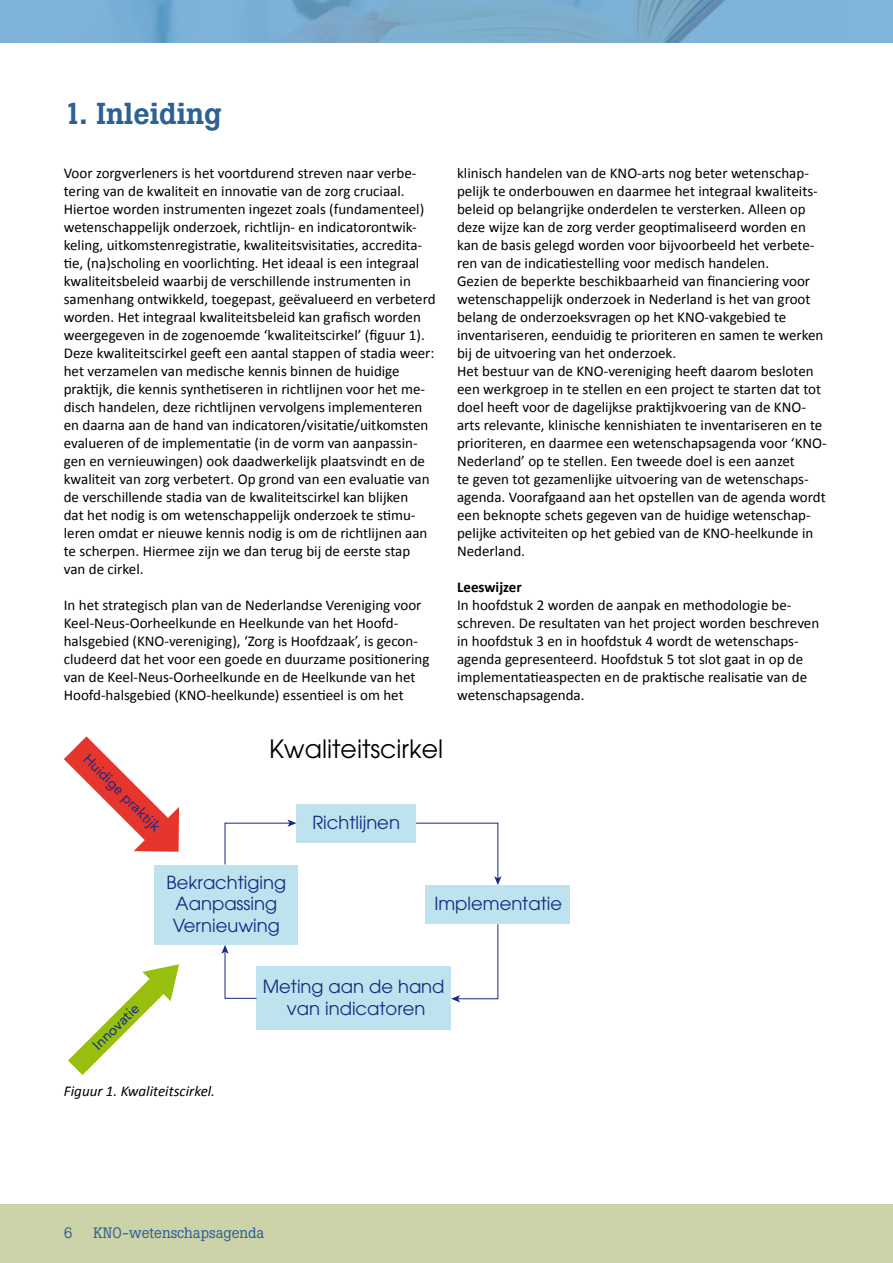
<style>
.page{position:relative;width:893px;height:1263px;background:#fff}
.page>*{position:absolute;margin:0;border:0;box-sizing:border-box;transform-origin:0 0}
.t1{font:500 30px "Boton";color:#2d6193}
.t2{font:25.2px "Avant Garde";color:#000}
.t3{font:18px/21.6px "Avant Garde";color:#162983;text-align:center}
.t4{font:15px/18px "Calibri";color:#000}
.t5{font:italic 15px "Calibri";color:#000}
.t6{font:15px "Boton";color:#2d6193}
.t7{font:700 15px "Calibri";color:#000}
.t8{font:14.4px "Avenir";color:#162983}
</style>
<div class="page">
<div style="left:0;top:1204px;width:893px;height:59px;background:#cdd3a8"></div>
<img style="left:0;top:0;width:893px;height:43px">
<div style="left:154px;top:864px;width:143px;height:80px;background:#bee3ee"></div>
<div style="left:425px;top:885px;width:145px;height:39px;background:#bee3ee"></div>
<div style="left:296px;top:804px;width:120px;height:39px;background:#bee3ee"></div>
<div style="left:256px;top:967px;width:195px;height:63px;background:#bee3ee"></div>
<svg style="left:64px;top:736px;width:115px;height:116px"></svg>
<svg style="left:68px;top:964px;width:111px;height:111px"></svg>
<svg style="left:224px;top:819px;width:72px;height:46px"></svg>
<svg style="left:416px;top:822px;width:85px;height:63px"></svg>
<svg style="left:451px;top:924px;width:48px;height:78px"></svg>
<svg style="left:221px;top:945px;width:36px;height:54px"></svg>
<h1 class="t1" style="left:64px;top:96px;width:159px">1. Inleiding</h1>
<p class="t4" style="left:64px;top:164px;width:373px">Voor zorgverleners is het voortdurend streven naar verbe&shy;tering van de kwaliteit en innovatie van de zorg cruciaal.<br>Hiertoe worden instrumenten ingezet zoals (fundamenteel) wetenschappelijk onderzoek, richtlijn- en indicatorontwik&shy;keling, uitkomstenregistratie, kwaliteitsvisitaties, accredita&shy;tie, (na)scholing en voorlichting. Het ideaal is een integraal kwaliteitsbeleid waarbij de verschillende instrumenten in samenhang ontwikkeld, toegepast, geëvalueerd en verbeterd worden. Het integraal kwaliteitsbeleid kan grafisch worden weergegeven in de zogenoemde ‘kwaliteitscirkel’ (figuur 1).<br>Deze kwaliteitscirkel geeft een aantal stappen of stadia weer: het verzamelen van medische kennis binnen de huidige praktijk, die kennis synthetiseren in richtlijnen voor het me&shy;disch handelen, deze richtlijnen vervolgens implementeren en daarna aan de hand van indicatoren/visitatie/uitkomsten evalueren of de implementatie (in de vorm van aanpassin&shy;gen en vernieuwingen) ook daadwerkelijk plaatsvindt en de kwaliteit van zorg verbetert. Op grond van een evaluatie van de verschillende stadia van de kwaliteitscirkel kan blijken<br>dat het nodig is om wetenschappelijk onderzoek te stimu&shy;leren omdat er nieuwe kennis nodig is om de richtlijnen aan te scherpen. Hiermee zijn we dan terug bij de eerste stap van de cirkel.</p>
<p class="t4" style="left:64px;top:596px;width:367px">In het strategisch plan van de Nederlandse Vereniging voor Keel-Neus-Oorheelkunde en Heelkunde van het Hoofd&shy;halsgebied (KNO-vereniging), ‘Zorg is Hoofdzaak’, is gecon&shy;cludeerd dat het voor een goede en duurzame positionering van de Keel-Neus-Oorheelkunde en de Heelkunde van het Hoofd-halsgebied (KNO-heelkunde) essentieel is om het</p>
<p class="t8" style="left:92px;top:750px;width:104px;rotate:45deg">Huidige praktijk</p>
<h2 class="t2" style="left:269px;top:734px;width:176px">Kwaliteitscirkel</h2>
<p class="t3" style="left:312px;top:812px;width:89px">Richtlijnen</p>
<p class="t4" style="left:457px;top:164px;width:371px">klinisch handelen van de KNO-arts nog beter wetenschap&shy;pelijk te onderbouwen en daarmee het integraal kwaliteits&shy;beleid op belangrijke onderdelen te versterken. Alleen op deze wijze kan de zorg verder geoptimaliseerd worden en kan de basis gelegd worden voor bijvoorbeeld het verbete&shy;ren van de indicatiestelling voor medisch handelen.<br>Gezien de beperkte beschikbaarheid van financiering voor wetenschappelijk onderzoek in Nederland is het van groot belang de onderzoeksvragen op het KNO-vakgebied te inventariseren, eenduidig te prioriteren en samen te werken bij de uitvoering van het onderzoek.<br>Het bestuur van de KNO-vereniging heeft daarom besloten een werkgroep in te stellen en een project te starten dat tot doel heeft voor de dagelijkse praktijkvoering van de KNO&shy;arts relevante, klinische kennishiaten te inventariseren en te prioriteren, en daarmee een wetenschapsagenda voor ‘KNO-Nederland’ op te stellen. Een tweede doel is een aanzet<br>te geven tot gezamenlijke uitvoering van de wetenschaps&shy;agenda. Voorafgaand aan het opstellen van de agenda wordt een beknopte schets gegeven van de huidige wetenschap&shy;pelijke activiteiten op het gebied van de KNO-heelkunde in Nederland.</p>
<p class="t7" style="left:457px;top:578px;width:66px">Leeswijzer</p>
<p class="t4" style="left:457px;top:596px;width:364px">In hoofdstuk 2 worden de aanpak en methodologie be&shy;schreven. De resultaten van het project worden beschreven in hoofdstuk 3 en in hoofdstuk 4 wordt de wetenschaps&shy;agenda gepresenteerd. Hoofdstuk 5 tot slot gaat in op de implementatieaspecten en de praktische realisatie van de wetenschapsagenda.</p>
<p class="t8" style="left:89px;top:1041px;width:61px;rotate:-45deg">Innovatie</p>
<p class="t3" style="left:167px;top:871px;width:121px">Bekrachtiging<br>Aanpassing<br>Vernieuwing</p>
<p class="t3" style="left:434px;top:893px;width:129px">Implementatie</p>
<p class="t3" style="left:263px;top:975px;width:183px">Meting aan de hand van indicatoren</p>
<p class="t5" style="left:64px;top:1082px;width:153px">Figuur 1. Kwaliteitscirkel.</p>
<p class="t6" style="left:64px;top:1224px;width:10px">6</p>
<p class="t6" style="left:94px;top:1224px;width:172px">KNO-wetenschapsagenda</p>
</div>
